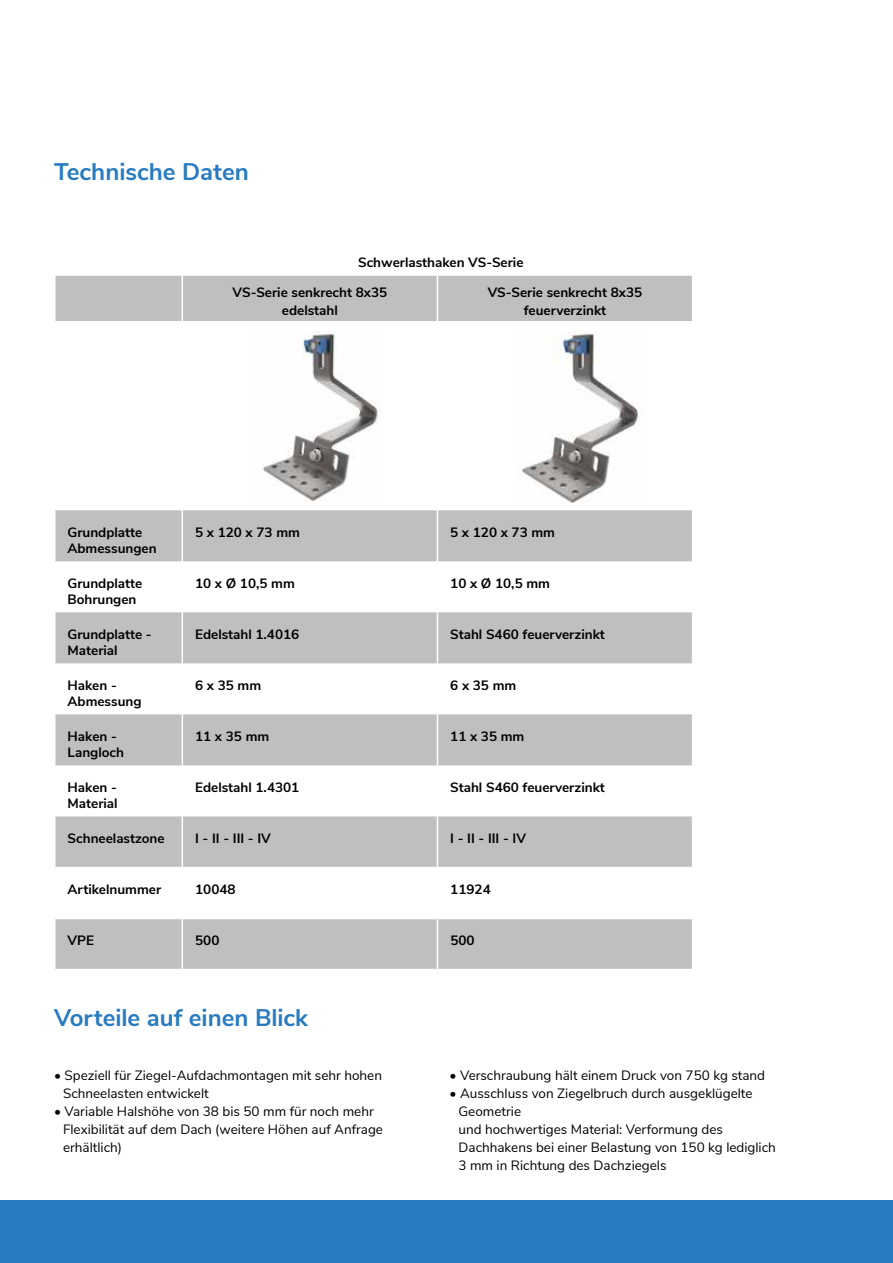
<style>
.page{position:relative;width:893px;height:1263px;background:#fff}
.page>*{position:absolute;margin:0;border:0;box-sizing:border-box;transform-origin:0 0}
.t1{font:700 24px "Nunito Sans";color:#287bc0}
.t2{font:700 13.5px/16.2px "Nunito Sans";color:#000}
.t3{font:13.5px/18px "Nunito Sans";color:#000}
</style>
<div class="page">
<div style="left:0;top:1200px;width:893px;height:63px;background:#287bc0"></div>
<svg style="left:55px;top:276px;width:127px;height:693px"></svg>
<svg style="left:183px;top:276px;width:509px;height:693px"></svg>
<hr style="left:437px;top:867px;width:256px;height:1px;background:#fff">
<hr style="left:437px;top:918px;width:256px;height:1px;background:#fff">
<hr style="left:54px;top:510px;width:2px;height:51px;background:#fff">
<hr style="left:54px;top:612px;width:2px;height:51px;background:#fff">
<hr style="left:54px;top:714px;width:2px;height:51px;background:#fff">
<hr style="left:54px;top:816px;width:2px;height:51px;background:#fff">
<hr style="left:54px;top:867px;width:128px;height:1px;background:#fff">
<hr style="left:54px;top:868px;width:2px;height:50px;background:#fff">
<hr style="left:54px;top:918px;width:128px;height:1px;background:#fff">
<hr style="left:54px;top:919px;width:2px;height:50px;background:#fff">
<hr style="left:437px;top:323px;width:1px;height:187px;background:#fff">
<hr style="left:437px;top:510px;width:1px;height:51px;background:#fff">
<hr style="left:437px;top:561px;width:1px;height:51px;background:#fff">
<hr style="left:437px;top:612px;width:1px;height:51px;background:#fff">
<hr style="left:437px;top:663px;width:1px;height:51px;background:#fff">
<hr style="left:437px;top:714px;width:1px;height:51px;background:#fff">
<hr style="left:437px;top:765px;width:1px;height:51px;background:#fff">
<hr style="left:437px;top:816px;width:1px;height:51px;background:#fff">
<hr style="left:182px;top:867px;width:255px;height:1px;background:#fff">
<hr style="left:437px;top:868px;width:1px;height:50px;background:#fff">
<hr style="left:182px;top:918px;width:255px;height:1px;background:#fff">
<hr style="left:437px;top:919px;width:1px;height:50px;background:#fff">
<hr style="left:182px;top:321px;width:255px;height:2px;background:#fff">
<hr style="left:54px;top:276px;width:2px;height:45px;background:#fff">
<hr style="left:54px;top:321px;width:128px;height:2px;background:#fff">
<hr style="left:437px;top:276px;width:1px;height:45px;background:#fff">
<hr style="left:437px;top:321px;width:256px;height:2px;background:#fff">
<img style="left:253px;top:332px;width:129px;height:170px">
<img style="left:517px;top:332px;width:130px;height:171px">
<h1 class="t1" style="left:54px;top:154px;width:196px">Technische Daten</h1>
<p class="t2" style="left:358px;top:254px;width:167px">Schwerlasthaken VS-Serie</p>
<p class="t2" style="left:233px;top:283px;width:156px;line-height:18px;text-align:center">VS-Serie senkrecht 8x35 edelstahl</p>
<p class="t2" style="left:488px;top:283px;width:156px;line-height:18px;text-align:center">VS-Serie senkrecht 8x35 feuerverzinkt</p>
<p class="t2" style="left:68px;top:523px;width:91px">Grundplatte<br>Abmessungen</p>
<p class="t2" style="left:195px;top:523px;width:106px">5 x 120 x 73 mm</p>
<p class="t2" style="left:450px;top:523px;width:106px">5 x 120 x 73 mm</p>
<p class="t2" style="left:68px;top:574px;width:76px">Grundplatte<br>Bohrungen</p>
<p class="t2" style="left:195px;top:574px;width:101px">10 x Ø 10,5 mm</p>
<p class="t2" style="left:450px;top:574px;width:101px">10 x Ø 10,5 mm</p>
<p class="t2" style="left:68px;top:625px;width:86px">Grundplatte -<br>Material</p>
<p class="t2" style="left:195px;top:625px;width:106px">Edelstahl 1.4016</p>
<p class="t2" style="left:450px;top:625px;width:156px">Stahl S460 feuerverzinkt</p>
<p class="t2" style="left:68px;top:676px;width:76px">Haken -<br>Abmessung</p>
<p class="t2" style="left:195px;top:676px;width:68px">6 x 35 mm</p>
<p class="t2" style="left:450px;top:676px;width:68px">6 x 35 mm</p>
<p class="t2" style="left:68px;top:727px;width:58px">Haken -<br>Langloch</p>
<p class="t2" style="left:195px;top:727px;width:76px">11 x 35 mm</p>
<p class="t2" style="left:450px;top:727px;width:76px">11 x 35 mm</p>
<p class="t2" style="left:68px;top:778px;width:52px">Haken -<br>Material</p>
<p class="t2" style="left:195px;top:778px;width:106px">Edelstahl 1.4301</p>
<p class="t2" style="left:450px;top:778px;width:156px">Stahl S460 feuerverzinkt</p>
<p class="t2" style="left:68px;top:829px;width:99px">Schneelastzone</p>
<p class="t2" style="left:195px;top:829px;width:77px">I - II - III - IV</p>
<p class="t2" style="left:450px;top:829px;width:77px">I - II - III - IV</p>
<p class="t2" style="left:68px;top:880px;width:95px">Artikelnummer</p>
<p class="t2" style="left:195px;top:880px;width:42px">10048</p>
<p class="t2" style="left:450px;top:880px;width:42px">11924</p>
<p class="t2" style="left:68px;top:931px;width:28px">VPE</p>
<p class="t2" style="left:195px;top:931px;width:26px">500</p>
<p class="t2" style="left:450px;top:931px;width:26px">500</p>
<h1 class="t1" style="left:54px;top:1000px;width:256px">Vorteile auf einen Blick</h1>
<p class="t3" style="left:63px;top:1065px;width:321px;text-indent:-9px">• Speziell für Ziegel-Aufdachmontagen mit sehr hohen<br>Schneelasten entwickelt</p>
<p class="t3" style="left:63px;top:1101px;width:322px;text-indent:-9px">• Variable Halshöhe von 38 bis 50 mm für noch mehr<br>Flexibilität auf dem Dach (weitere Höhen auf Anfrage erhältlich)</p>
<p class="t3" style="left:450px;top:1065px;width:317px">• Verschraubung hält einem Druck von 750 kg stand</p>
<p class="t3" style="left:459px;top:1083px;width:319px;text-indent:-9px">• Ausschluss von Ziegelbruch durch ausgeklügelte Geometrie<br>und hochwertiges Material: Verformung des Dachhakens bei einer Belastung von 150 kg lediglich 3 mm in Richtung des Dachziegels</p>
</div>
